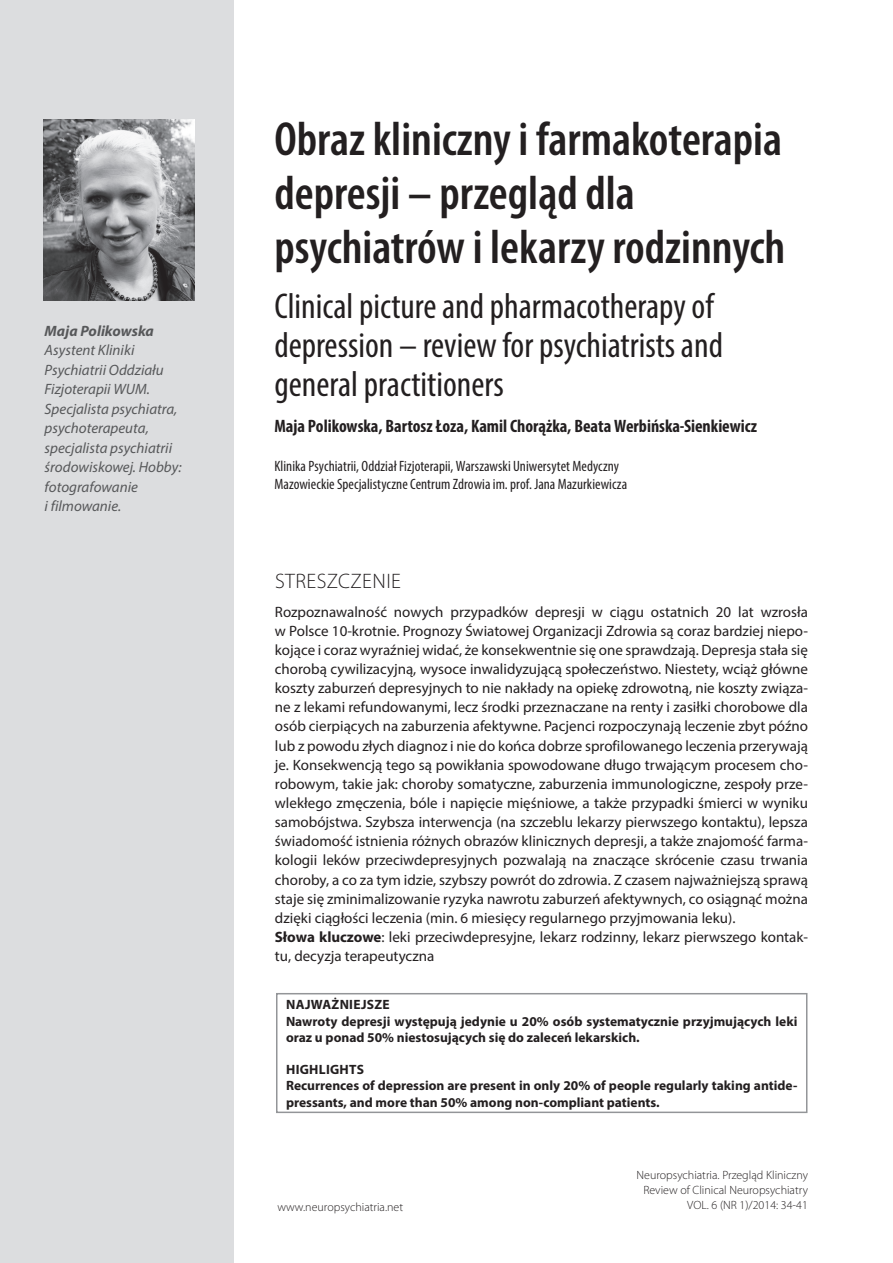
<style>
.page{position:relative;width:893px;height:1263px;background:#fff}
.page>*{position:absolute;margin:0;border:0;box-sizing:border-box;transform-origin:0 0}
.t1{font:600 condensed 48px/54px "Myriad Pro";color:#231f20}
.t2{font:condensed 36px/39px "Myriad Pro";color:#231f20}
.t3{font:300 21px "Myriad Pro";letter-spacing:.02em;color:#231f20}
.t4{font:700 condensed 18px "Myriad Pro";color:#231f20}
.t5{font:15px/19.2px "Myriad Pro";color:#231f20}
.t6{font:italic 15px/19.5px "Myriad Pro";color:#57585a}
.t7{font:condensed 15px/18px "Myriad Pro";letter-spacing:.005em;color:#231f20}
.t8{font:italic 700 15px "Myriad Pro";color:#57585a}
.t9{font:700 13.5px/16.2px "Myriad Pro";color:#231f20}
.t10{font:300 12px/15px "Myriad Pro";color:#231f20;text-align:right}
.s1{font-weight:700}
</style>
<div class="page">
<div style="left:0;top:0;width:234px;height:1263px;background:#dcdddf"></div>
<div style="left:276px;top:993px;width:531px;height:120px;border:2px solid #939598"></div>
<img style="left:44px;top:119px;width:150px;height:182px">
<p class="t8" style="left:45px;top:321px;width:111px">Maja Polikowska</p>
<p class="t6" style="left:45px;top:340px;width:139px">Asystent Kliniki<br>Psychiatrii Oddziału<br>Fizjoterapii WUM.<br>Specjalista psychiatra, psychoterapeuta, specjalista psychiatrii środowiskowej. Hobby: fotografowanie<br>i filmowanie.</p>
<h1 class="t1" style="left:274px;top:111px;width:512px">Obraz kliniczny i farmakoterapia depresji – przegląd dla psychiatrów i lekarzy rodzinnych</h1>
<h2 class="t2" style="left:274px;top:286px;width:450px">Clinical picture and pharmacotherapy of depression – review for psychiatrists and general practitioners</h2>
<p class="t4" style="left:274px;top:414px;width:484px">Maja Polikowska, Bartosz Łoza, Kamil Chorążka, Beata Werbińska-Sienkiewicz</p>
<p class="t7" style="left:274px;top:457px;width:354px">Klinika Psychiatrii, Oddział Fizjoterapii, Warszawski Uniwersytet Medyczny<br>Mazowieckie Specjalistyczne Centrum Zdrowia im. prof. Jana Mazurkiewicza</p>
<h3 class="t3" style="left:275px;top:569px;width:127px">Streszczenie</h3>
<p class="t5" style="left:275px;top:602px;width:535px">Rozpoznawalność nowych przypadków depresji w ciągu ostatnich 20 lat wzrosła w Polsce 10-krotnie. Prognozy Światowej Organizacji Zdrowia są coraz bardziej niepo&shy;kojące i coraz wyraźniej widać, że konsekwentnie się one sprawdzają. Depresja stała się chorobą cywilizacyjną, wysoce inwalidyzującą społeczeństwo. Niestety, wciąż główne koszty zaburzeń depresyjnych to nie nakłady na opiekę zdrowotną, nie koszty związa&shy;ne z lekami refundowanymi, lecz środki przeznaczane na renty i zasiłki chorobowe dla osób cierpiących na zaburzenia afektywne. Pacjenci rozpoczynają leczenie zbyt późno lub z powodu złych diagnoz i nie do końca dobrze sprofilowanego leczenia przerywają je. Konsekwencją tego są powikłania spowodowane długo trwającym procesem cho&shy;robowym, takie jak: choroby somatyczne, zaburzenia immunologiczne, zespoły prze&shy;wlekłego zmęczenia, bóle i napięcie mięśniowe, a także przypadki śmierci w wyniku samobójstwa. Szybsza interwencja (na szczeblu lekarzy pierwszego kontaktu), lepsza świadomość istnienia różnych obrazów klinicznych depresji, a także znajomość farma&shy;kologii leków przeciwdepresyjnych pozwalają na znaczące skrócenie czasu trwania choroby, a co za tym idzie, szybszy powrót do zdrowia. Z czasem najważniejszą sprawą staje się zminimalizowanie ryzyka nawrotu zaburzeń afektywnych, co osiągnąć można dzięki ciągłości leczenia (min. 6 miesięcy regularnego przyjmowania leku).<br><span class="s1">Słowa kluczowe</span>: leki przeciwdepresyjne, lekarz rodzinny, lekarz pierwszego kontak&shy;tu, decyzja terapeutyczna</p>
<p class="t9" style="left:286px;top:996px;width:513px">Najważniejsze<br>Nawroty depresji występują jedynie u 20% osób systematycznie przyjmujących leki oraz u ponad 50% niestosujących się do zaleceń lekarskich.</p>
<p class="t9" style="left:286px;top:1061px;width:513px">Highlights<br>Recurrences of depression are present in only 20% of people regularly taking antide&shy;pressants, and more than 50% among non-compliant patients.</p>
<p class="t10" style="left:277px;top:1199px;width:127px">www.neuropsychiatria.net</p>
<p class="t10" style="left:637px;top:1168px;width:173px">Neuropsychiatria. Przegląd Kliniczny<br>Review of Clinical Neuropsychiatry<br>VOL. 6 (NR 1)/2014: 34-41</p>
</div>
